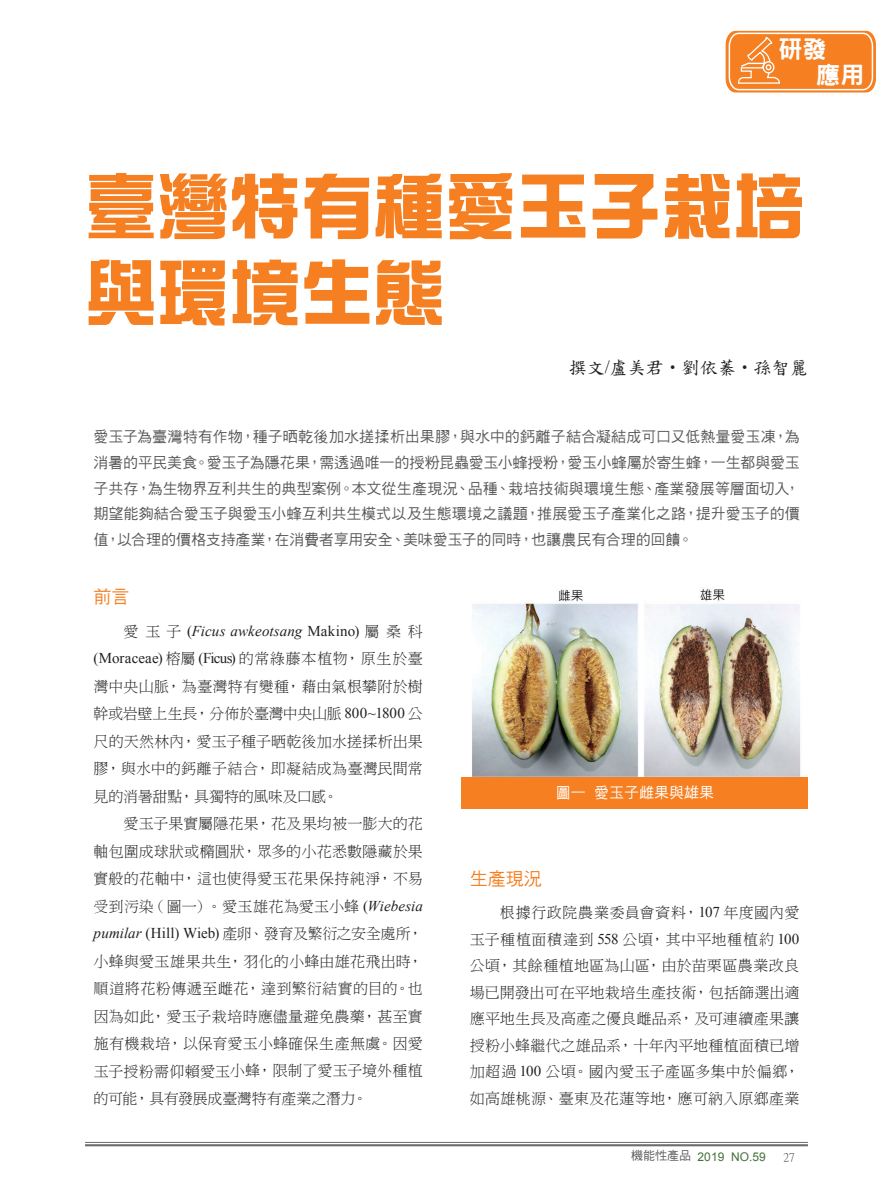
<style>
.page{position:relative;width:893px;height:1191px;background:#fff}
.page>*{position:absolute;margin:0;border:0;box-sizing:border-box;transform-origin:0 0}
.t1{font:72px/86.4px "DF Zong Yi W9 WIN BF";color:#f57f21}
.t2{font:24px/26px "DFN Hei W9 WINP BF";color:#fff}
.t3{font:18px "DF Kai Shu SB Estd BF";color:#231f20}
.t4{font:18px "DF Hei W5 WINP BF";color:#f57f21}
.t5{font:15px/27.5px "DF Ming W3 WIN BF";letter-spacing:.01em;color:#231f20;text-align:justify}
.t6{font:15px/25.8px "DF Hei W5 WINP BF";letter-spacing:-.01em;color:#57585a;text-align:justify}
.t7{font:15px/27.5px "Times New Roman";color:#231f20;text-align:right}
.t8{font:15px "DF Hei W5 WINP BF";color:#fff}
.t9{font:12px "Arial";color:#44703c}
.t10{font:12px "P Ming Li U";color:#57585a}
.s1{font-family:"Times New Roman"}
.s2{font-family:"DF Ming W3 WIN BF"}
.s3{font-style:italic}
.s4{font-family:"Times New Roman";font-style:italic}
.s5{font-family:"DF Hei W5 WIN BF";color:#57585a}
</style>
<div class="page">
<hr style="left:85px;top:1142px;width:723px;height:1px;background:#6c6d70">
<hr style="left:85px;top:1144px;width:723px;height:2px;background:#6c6d70">
<svg style="left:726px;top:31px;width:150px;height:61px;background:#f68d39"></svg>
<img style="left:461px;top:588px;width:340px;height:194px">
<div style="left:462px;top:777px;width:346px;height:32px;background:#f57f21"></div>
<h2 class="t2" style="left:816px;top:36px;width:49px;text-indent:-38px">研發<br>應用</h2>
<h1 class="t1" style="left:85px;top:163px;width:722px">臺灣特有種愛玉子栽培與環境生態</h1>
<p class="t3" style="left:569px;top:359px;width:241px">撰文<span class="s1">/</span>盧美君•劉依蓁•孫智麗</p>
<p class="t6" style="left:93px;top:423px;width:708px">愛玉子為臺灣特有作物，種子晒乾後加水搓揉析出果膠，與水中的鈣離子結合凝結成可口又低熱量愛玉凍，為消暑的平民美食。愛玉子為隱花果，需透過唯一的授粉昆蟲愛玉小蜂授粉，愛玉小蜂屬於寄生蜂，一生都與愛玉子共存，為生物界互利共生的典型案例。本文從生產現況、品種、栽培技術與環境生態、產業發展等層面切入，期望能夠結合愛玉子與愛玉小蜂互利共生模式以及生態環境之議題，推展愛玉子產業化之路，提升愛玉子的價值，以合理的價格支持產業，在消費者享用安全、美味愛玉子的同時，也讓農民有合理的回饋。</p>
<p class="t4" style="left:94px;top:587px;width:37px">前言</p>
<p class="t7" style="left:94px;top:616px;width:331px"><span class="s2">愛玉子</span> (<span class="s3">Ficus awkeotsang</span> Makino) <span class="s2">屬桑科</span>(Moraceae) <span class="s2">榕屬</span> (Ficus) <span class="s2">的常綠藤本植物，原生於臺</span></p>
<p class="t5" style="left:94px;top:672px;width:331px">灣中央山脈，為臺灣特有變種，藉由氣根攀附於樹幹或岩壁上生長，分佈於臺灣中央山脈 <span class="s1">800~1800</span> 公尺的天然林內，愛玉子種子晒乾後加水搓揉析出果膠，與水中的鈣離子結合，即凝結成為臺灣民間常見的消暑甜點，具獨特的風味及口感。</p>
<p class="t5" style="left:94px;top:810px;width:331px;text-indent:30px">愛玉子果實屬隱花果，花及果均被一膨大的花軸包圍成球狀或橢圓狀，眾多的小花悉數隱藏於果實般的花軸中，這也使得愛玉花果保持純淨，不易受到污染（圖一）。愛玉雄花為愛玉小蜂 <span class="s1">(</span><span class="s4">Wiebesia pumilar</span> <span class="s1">(Hill) Wieb)</span> 產卵、發育及繁衍之安全處所，小蜂與愛玉雄果共生，羽化的小蜂由雄花飛出時，順道將花粉傳遞至雌花，達到繁衍結實的目的。也因為如此，愛玉子栽培時應儘量避免農藥，甚至實施有機栽培，以保育愛玉小蜂確保生產無虞。因愛玉子授粉需仰賴愛玉小蜂，限制了愛玉子境外種植的可能，具有發展成臺灣特有產業之潛力。</p>
<p class="t8" style="left:556px;top:785px;width:160px">圖一愛玉子雌果與雄果</p>
<p class="t4" style="left:470px;top:870px;width:73px">生產現況</p>
<p class="t5" style="left:470px;top:899px;width:331px;line-height:26.5px;text-indent:30px">根據行政院農業委員會資料，<span class="s1">107</span> 年度國內愛玉子種植面積達到 <span class="s1">558</span> 公頃，其中平地種植約 <span class="s1">100</span>公頃，其餘種植地區為山區，由於苗栗區農業改良場已開發出可在平地栽培生產技術，包括篩選出適應平地生長及高產之優良雌品系，及可連續產果讓授粉小蜂繼代之雄品系，十年內平地種植面積已增加超過 <span class="s1">100</span> 公頃。國內愛玉子產區多集中於偏鄉，如高雄桃源、臺東及花蓮等地，應可納入原鄉產業</p>
<p class="t9" style="left:631px;top:1148px;width:136px"><span class="s5">機能性產品</span> 2019 NO.59</p>
<p class="t10" style="left:783px;top:1151px;width:13px">27</p>
</div>
